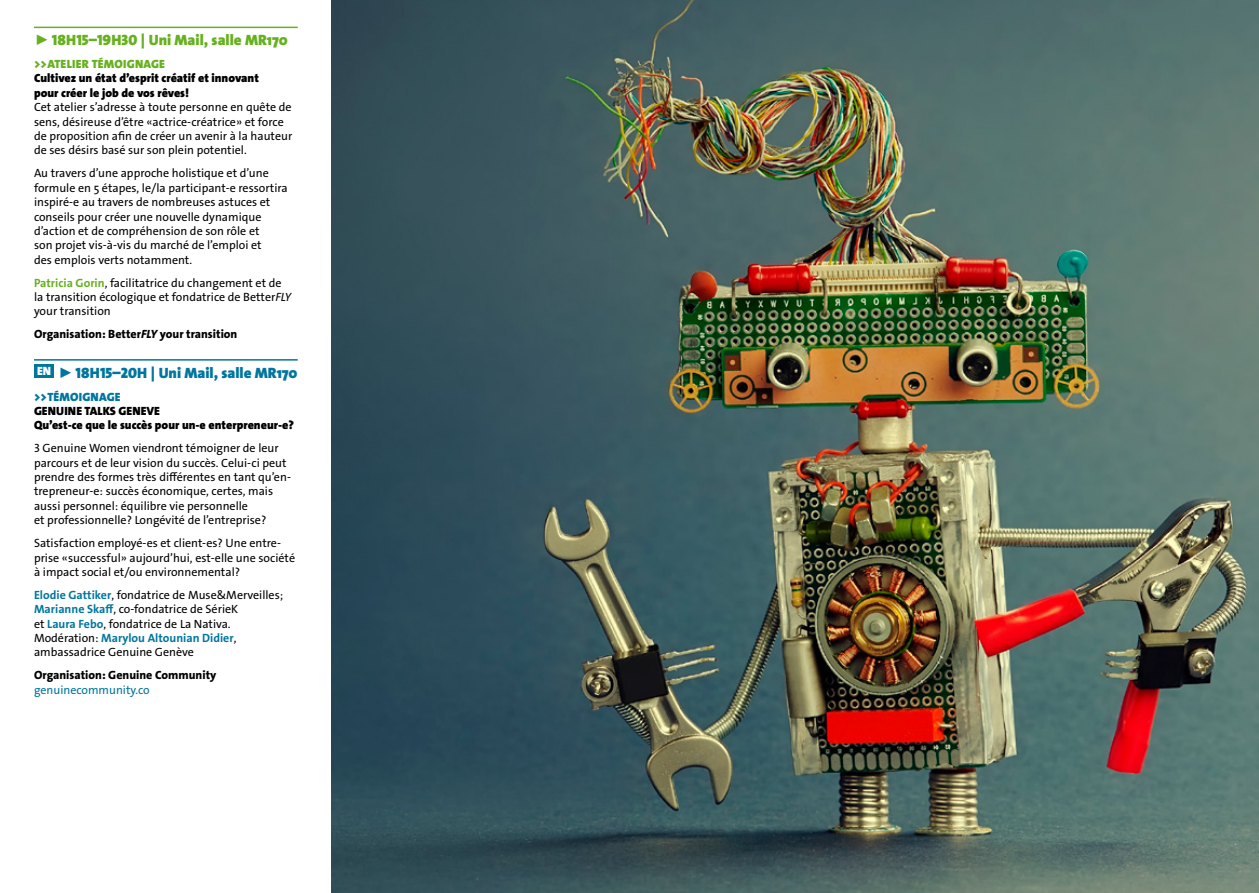
<style>
.page{position:relative;width:1259px;height:893px;background:#fff}
.page>*{position:absolute;margin:0;border:0;box-sizing:border-box;transform-origin:0 0}
.t1{font:900 15px "The Sans Os F";color:#66b11e}
.t2{font:900 15px "The Sans Os F";color:#00769e}
.t3{font:12px/14.4px "The Sans Os F";color:#000}
.t4{font:900 12px/14.4px "The Sans Os F";color:#000}
.t5{font:800 12px "The Sans Os F";color:#000}
.t6{font:900 12px "The Sans Os F";letter-spacing:.02em;color:#66b11e}
.t7{font:12px "The Sans Os F";color:#00769e}
.t8{font:900 12px "The Sans Os F";letter-spacing:.02em;color:#00769e}
.s1{font-weight:700;color:#66b11e}
.s2{font-style:italic}
.s3{font-weight:700;color:#00769e}
</style>
<div class="page">
<hr style="left:34px;top:27px;width:264px;height:1px;background:#66b11e">
<hr style="left:34px;top:359px;width:264px;height:2px;background:#00769e">
<div style="left:34px;top:364px;width:20px;height:14px;background:#00769e"></div>
<img style="left:332px;top:0;width:927px;height:893px">
<p class="t1" style="left:34px;top:30px;width:255px">▶ 18H15–19H30 | Uni Mail, salle MR170</p>
<p class="t6" style="left:34px;top:56px;width:133px">&gt;&gt;ATELIER TÉMOIGNAGE</p>
<p class="t4" style="left:34px;top:71px;width:226px">Cultivez un état d’esprit créatif et innovant pour créer le job de vos rêves!</p>
<p class="t3" style="left:34px;top:100px;width:260px">Cet atelier s’adresse à toute personne en quête de sens, désireuse d’être «actrice-créatrice» et force de proposition afin de créer un avenir à la hauteur de ses désirs basé sur son plein potentiel.</p>
<p class="t3" style="left:34px;top:166px;width:255px">Au travers d’une approche holistique et d’une formule en 5 étapes, le/la participant-e ressortira inspiré-e au travers de nombreuses astuces et conseils pour créer une nouvelle dynamique d’action et de compréhension de son rôle et<br>son projet vis-à-vis du marché de l’emploi et<br>des emplois verts notamment.</p>
<p class="t3" style="left:34px;top:275px;width:259px"><span class="s1">Patricia Gorin</span>, facilitatrice du changement et de la transition écologique et fondatrice de Better<span class="s2">FLY </span>your transition</p>
<p class="t5" style="left:34px;top:327px;width:205px">Organisation: Better<span class="s2">FLY</span> your transition</p>
<p class="t2" style="left:37px;top:363px;width:262px"><sup>EN</sup> ▶ 18H15–20H | Uni Mail, salle MR170</p>
<p class="t8" style="left:34px;top:389px;width:88px">&gt;&gt;TÉMOIGNAGE</p>
<p class="t4" style="left:34px;top:404px;width:261px">GENUINE TALKS GENEVE<br>Qu’est-ce que le succès pour un-e enterpreneur-e?</p>
<p class="t3" style="left:34px;top:441px;width:258px">3 Genuine Women viendront témoigner de leur parcours et de leur vision du succès. Celui-ci peut prendre des formes très différentes en tant qu’en&shy;trepreneur-e: succès économique, certes, mais aussi personnel: équilibre vie personnelle<br>et professionnelle? Longévité de l’entreprise?</p>
<p class="t3" style="left:34px;top:536px;width:263px">Satisfaction employé-es et client-es? Une entre&shy;prise «successful» aujourd’hui, est-elle une société à impact social et/ou environnemental?</p>
<p class="t3" style="left:34px;top:588px;width:251px"><span class="s3">Elodie Gattiker</span>, fondatrice de Muse&amp;Merveilles; <span class="s3">Marianne Skaff</span>, co-fondatrice de SérieK<br>et <span class="s3">Laura Febo</span>, fondatrice de La Nativa.<br>Modération: <span class="s3">Marylou Altounian Didier</span>, ambassadrice Genuine Genève</p>
<p class="t5" style="left:34px;top:668px;width:184px">Organisation: Genuine Community</p>
<p class="t7" style="left:34px;top:682px;width:117px">genuinecommunity.co</p>
</div>
